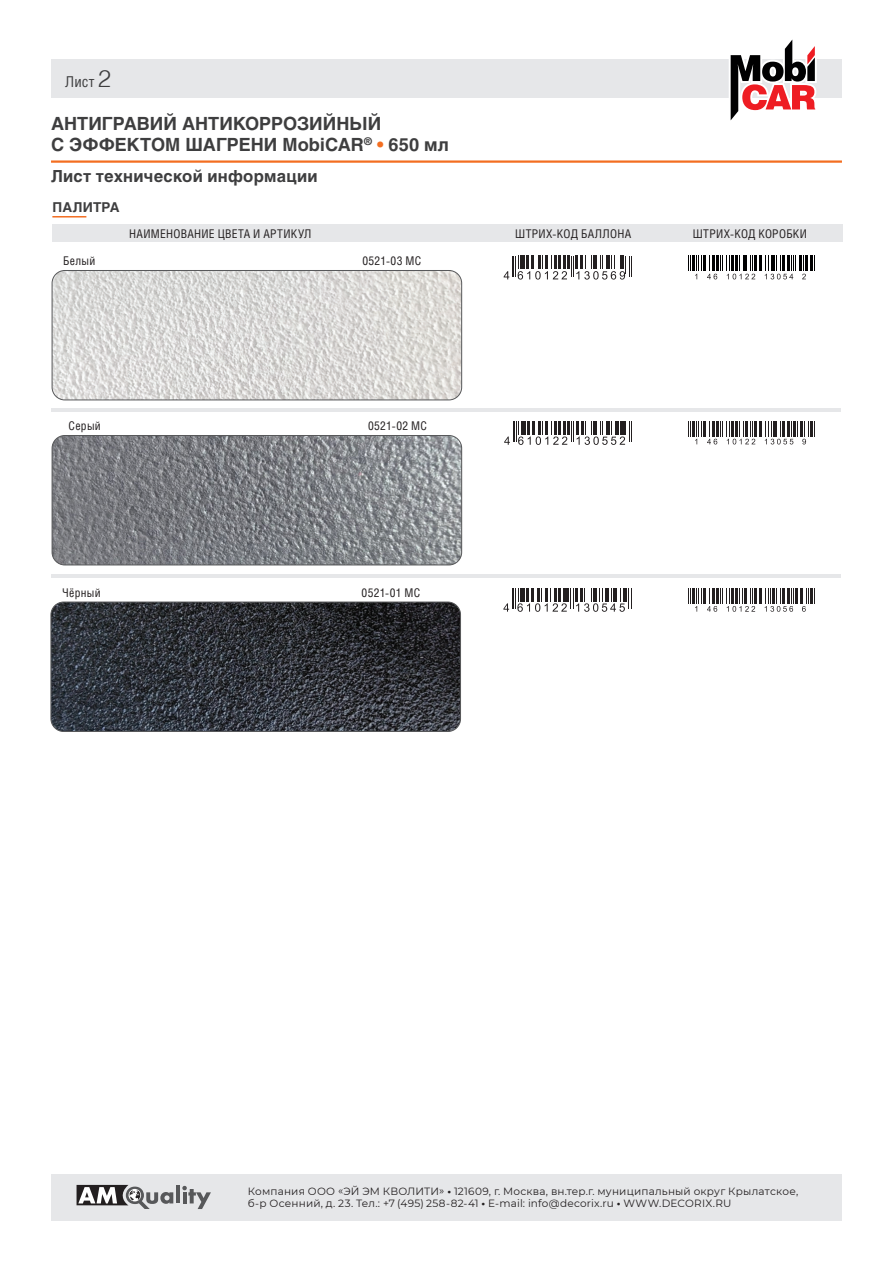
<style>
.page{position:relative;width:893px;height:1263px;background:#fff}
.page>*{position:absolute;margin:0;border:0;box-sizing:border-box;transform-origin:0 0}
.t1{font:700 18px/21.6px "Helios";color:#3e3e3f}
.t2{font:700 16.5px "Helios";letter-spacing:.015em;color:#3e3e3f}
.t3{font:15px "Helios";color:#3e3e3f}
.t4{font:700 13.5px "Helios";letter-spacing:.015em;color:#3e3e3f}
.t5{font:12px "Helios";letter-spacing:.025em;color:#231f20}
.t6{font:10.5px/12.6px "Montserrat";letter-spacing:.02em;color:#231f20}
.s1{font-weight:300;font-size:24px}
.s2{color:#f36e21}
.s3{font-weight:700}
</style>
<div class="page">
<div style="left:51px;top:1174px;width:791px;height:46px;background:#e6e7e9"></div>
<hr style="left:176px;top:1185px;width:4px;height:18px;background:#57585a">
<svg style="left:182px;top:1186px;width:29px;height:23px"></svg>
<svg style="left:77px;top:1185px;width:96px;height:24px"></svg>
<div style="left:51px;top:60px;width:791px;height:38px;background:#e6e7e9"></div>
<svg style="left:729px;top:39px;width:88px;height:82px"></svg>
<hr style="left:51px;top:160px;width:791px;height:3px;background:#f36e21">
<hr style="left:51px;top:409px;width:790px;height:3px;background:#e6e7e9">
<hr style="left:51px;top:574px;width:790px;height:3px;background:#e6e7e9">
<div style="left:52px;top:225px;width:791px;height:17px;background:#e6e7e9"></div>
<hr style="left:52px;top:216px;width:34px;height:1px;background:#f36e21">
<hr style="left:512px;top:588px;width:2px;height:21px;background:#231f20">
<svg style="left:503px;top:603px;width:6px;height:9px"></svg>
<svg style="left:515px;top:588px;width:117px;height:24px"></svg>
<svg style="left:504px;top:421px;width:128px;height:24px"></svg>
<svg style="left:504px;top:256px;width:128px;height:24px"></svg>
<hr style="left:754px;top:256px;width:3px;height:15px;background:#000001">
<hr style="left:759px;top:256px;width:3px;height:15px;background:#000001">
<hr style="left:810px;top:256px;width:3px;height:15px;background:#000001">
<svg style="left:814px;top:256px;width:1px;height:15px"></svg>
<svg style="left:688px;top:256px;width:67px;height:23px"></svg>
<svg style="left:765px;top:256px;width:42px;height:23px"></svg>
<hr style="left:754px;top:421px;width:3px;height:15px;background:#231f20">
<hr style="left:759px;top:421px;width:3px;height:15px;background:#231f20">
<svg style="left:688px;top:421px;width:67px;height:23px"></svg>
<svg style="left:765px;top:421px;width:50px;height:23px"></svg>
<hr style="left:754px;top:588px;width:3px;height:15px;background:#231f20">
<hr style="left:759px;top:588px;width:3px;height:15px;background:#231f20">
<hr style="left:795px;top:588px;width:3px;height:15px;background:#231f20">
<hr style="left:800px;top:588px;width:3px;height:15px;background:#231f20">
<svg style="left:688px;top:588px;width:67px;height:24px"></svg>
<svg style="left:765px;top:588px;width:29px;height:24px"></svg>
<svg style="left:802px;top:588px;width:13px;height:24px"></svg>
<img style="left:52px;top:435px;width:410px;height:130px">
<div style="left:52px;top:435px;width:410px;height:130px;border:1px solid #57585a;border-radius:13px"></div>
<img style="left:52px;top:270px;width:410px;height:130px">
<div style="left:52px;top:270px;width:410px;height:130px;border:1px solid #57585a;border-radius:13px"></div>
<img style="left:51px;top:602px;width:409px;height:129px">
<div style="left:51px;top:602px;width:410px;height:130px;border:1px solid #57585a;border-radius:13px"></div>
<h3 class="t3" style="left:65px;top:72px;width:48px">Лист <span class="s1">2</span></h3>
<h1 class="t1" style="left:51px;top:112px;width:399px">АНТИГРАВИЙ АНТИКОРРОЗИЙНЫЙ<br>С ЭФФЕКТОМ ШАГРЕНИ MobiCAR<sup>®</sup> <span class="s2">•</span> 650 мл</h1>
<h2 class="t2" style="left:51px;top:166px;width:268px">Лист технической информации</h2>
<p class="t4" style="left:52px;top:199px;width:69px">ПАЛИТРА</p>
<p class="t5" style="left:129px;top:227px;width:184px">НАИМЕНОВАНИЕ ЦВЕТА И АРТИКУЛ</p>
<p class="t5" style="left:515px;top:227px;width:117px">ШТРИХ-КОД БАЛЛОНА</p>
<p class="t5" style="left:693px;top:227px;width:116px">ШТРИХ-КОД КОРОБКИ</p>
<p class="t5" style="left:63px;top:253px;width:34px">Белый</p>
<p class="t5" style="left:362px;top:253px;width:60px">0521-03 MC</p>
<p class="t5" style="left:69px;top:418px;width:34px">Серый</p>
<p class="t5" style="left:368px;top:418px;width:60px">0521-02 MC</p>
<p class="t5" style="left:62px;top:585px;width:40px">Чёрный</p>
<p class="t5" style="left:362px;top:585px;width:60px">0521-01 MC</p>
<p class="t6" style="left:248px;top:1184px;width:552px">Компания ООО «ЭЙ ЭМ КВОЛИТИ» <span class="s3">•</span> 121609, г. Москва, вн.тер.г. муниципальный округ Крылатское, б-р Осенний, д. 23. Тел.: +7 (495) 258-82-41 <span class="s3">•</span> E-mail: info@decorix.ru <span class="s3">•</span> WWW.DECORIX.RU</p>
</div>
